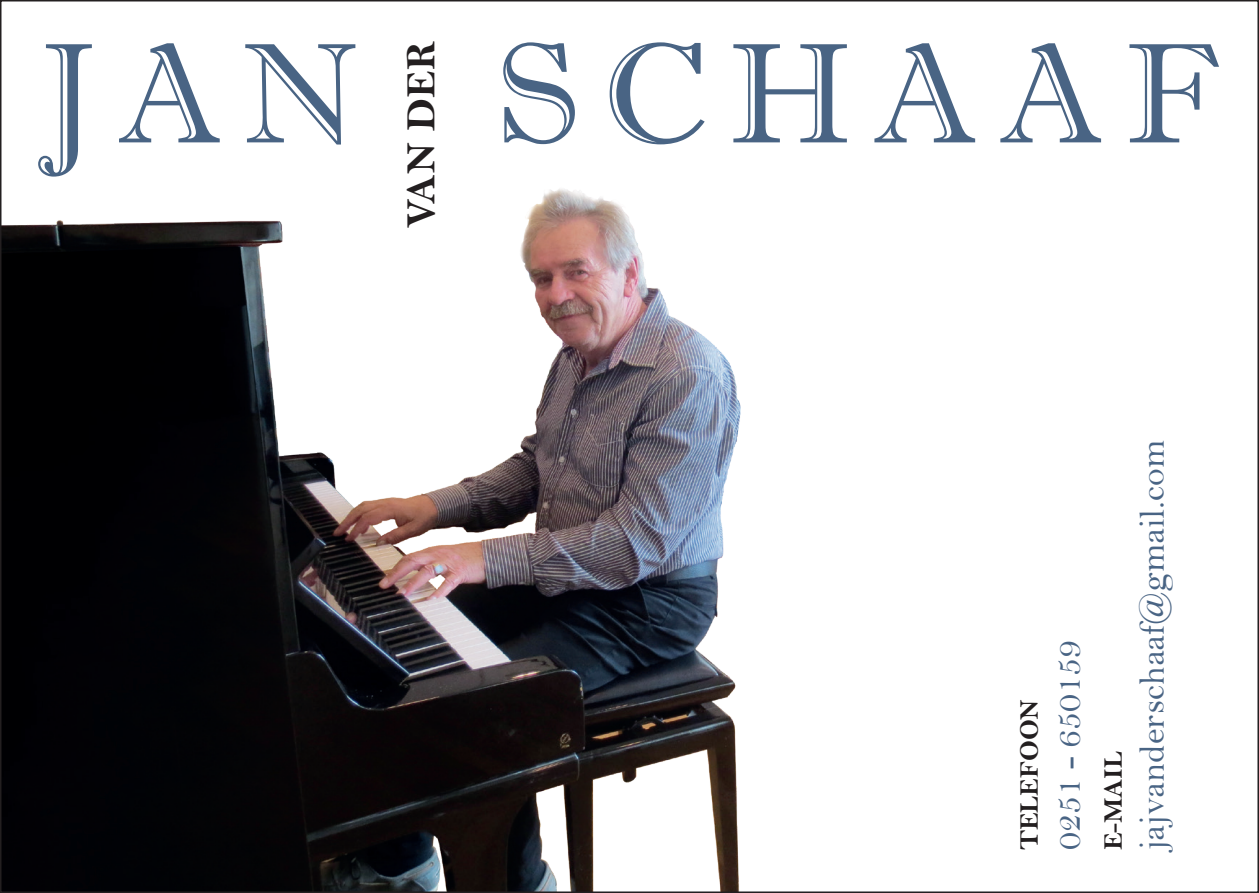
<style>
.page{position:relative;width:1259px;height:893px;background:#fff}
.page>*{position:absolute;margin:0;border:0;box-sizing:border-box;transform-origin:0 0}
.t1{font:142.5px "Imprint MT Shadow";letter-spacing:.155em;color:#496484}
.t2{font:42px "Bell MT Bold";color:#231f20}
.t3{font:36px "Bell";color:#496484}
.t4{font:27px "Bell MT Bold";color:#231f20}
</style>
<div class="page">
<img style="left:3px;top:189px;width:738px;height:701px">
<p class="t2" style="left:396px;top:228px;width:189px;rotate:-90deg">VAN DER</p>
<p class="t1" style="left:36px;top:10px;width:1186px">JAN SCHAAF</p>
<p class="t4" style="left:1013px;top:850px;width:153px;rotate:-90deg">TELEFOON</p>
<p class="t3" style="left:1047px;top:850px;width:212px;rotate:-90deg">0251 - 650159</p>
<p class="t4" style="left:1097px;top:850px;width:101px;rotate:-90deg">E-MAIL</p>
<p class="t3" style="left:1131px;top:850px;width:412px;rotate:-90deg">jajvanderschaaf@gmail.com</p>
</div>
